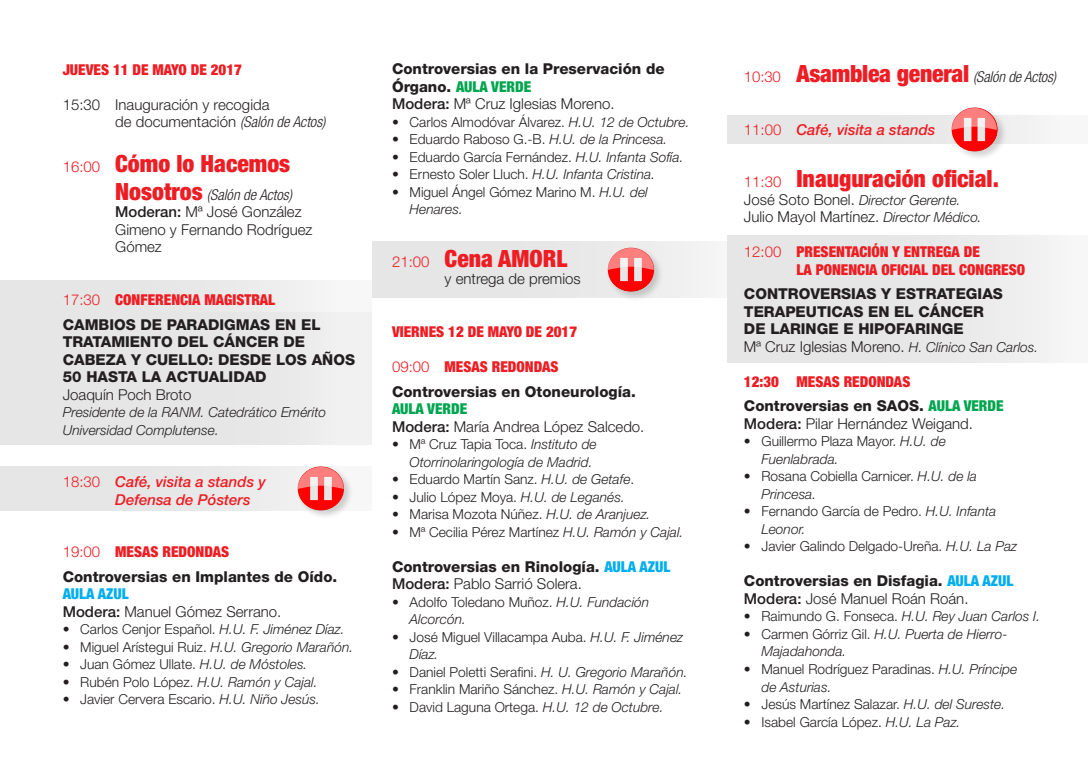
<style>
.page{position:relative;width:1088px;height:780px;background:#fff}
.page>*{position:absolute;margin:0;border:0;box-sizing:border-box;transform-origin:0 0}
.t1{font:900 condensed 23.75px "Helvetica Neue";color:#ee1d23}
.t2{font:300 15px/17.5px "Helvetica Neue";color:#231f20}
.t3{font:800 15px/17.5px "Helvetica Neue";color:#231f20}
.t4{font:900 condensed 15px/17.5px "Helvetica Neue";color:#ee1d23}
.t5{font:italic 500 15px/17.5px "Helvetica Neue";color:#ee1d23}
.t6{font:italic 300 condensed 15px "Helvetica Neue";color:#231f20}
.t7{font:300 13.75px/17.5px "Helvetica Neue";color:#231f20}
.t8{font:italic 300 13.75px/17.5px "Helvetica Neue";color:#231f20}
.s1{font-style:italic;font-stretch:condensed}
.s2{font-weight:300;font-stretch:normal;font-size:15px}
.s3{font-weight:900;font-style:normal;font-size:23.75px;color:#ee1d23}
.s4{font-weight:500}
.s5{font-weight:300;font-stretch:normal}
.s6{font-weight:300;font-style:normal}
.s7{font-weight:900;font-stretch:condensed;color:#00aeef}
.s8{font-style:italic}
.s9{font-weight:900;font-stretch:condensed;color:#00a54f}
.s10{font-style:normal}
.s11{font-weight:300;font-style:italic;font-size:15px;color:#231f20}
.s12{font-style:normal;font-size:15px}
.s13{font-style:italic;font-size:13.75px}
</style>
<div class="page">
<div style="left:0;top:280px;width:372px;height:165px;background:#e6e6e6"></div>
<div style="left:727px;top:234px;width:361px;height:128px;background:#e6e6e6"></div>
<div style="left:0;top:466px;width:372px;height:44px;background:#e6e6e6"></div>
<svg style="left:727px;top:115px;width:319px;height:29px;background:#e8e8e8"></svg>
<div style="left:372px;top:242px;width:355px;height:56px;background:#e6e6e6"></div>
<div style="left:606px;top:246px;width:58px;height:55px;background:#231f20;opacity:.2"></div>
<img style="left:608px;top:248px;width:46px;height:44px">
<div style="left:950px;top:106px;width:57px;height:55px;background:#231f20;opacity:.2"></div>
<img style="left:951px;top:107px;width:47px;height:44px">
<div style="left:296px;top:465px;width:57px;height:55px;background:#231f20;opacity:.2"></div>
<img style="left:298px;top:466px;width:46px;height:44px">
<p class="t4" style="left:63px;top:61px;width:181px">JUEVES 11 DE MAYO DE 2017</p>
<p class="t2" style="left:115px;top:95px;width:212px;text-indent:-53px">15:30 Inauguración y recogida<br>de documentación <span class="s1">(Salón de Actos)</span></p>
<p class="t1" style="left:63px;top:149px;width:229px"><span class="s2">16:00</span> Cómo lo Hacemos</p>
<p class="t6" style="left:115px;top:186px;width:178px"><span class="s3">Nosotros</span> (Salón de Actos)</p>
<p class="t2" style="left:115px;top:203px;width:199px"><span class="s4">Moderan:</span> Mª José González<br>Gimeno y Fernando Rodríguez<br>Gómez</p>
<p class="t4" style="left:63px;top:291px;width:214px"><span class="s5">17:30</span> CONFERENCIA MAGISTRAL</p>
<p class="t3" style="left:63px;top:315px;width:294px">CAMBIOS DE PARADIGMAS EN EL<br>TRATAMIENTO DEL CÁNCER DE<br>CABEZA Y CUELLO: DESDE LOS AÑOS<br>50 HASTA LA ACTUALIDAD</p>
<p class="t2" style="left:63px;top:385px;width:130px">Joaquín Poch Broto</p>
<p class="t8" style="left:63px;top:403px;width:265px">Presidente de la RANM. Catedrático Emérito<br>Universidad Complutense.</p>
<p class="t5" style="left:115px;top:473px;width:152px;text-indent:-53px"><span class="s6">18:30</span> Café, visita a stands y<br>Defensa de Pósters</p>
<p class="t4" style="left:63px;top:543px;width:168px"><span class="s5">19:00</span> MESAS REDONDAS</p>
<p class="t3" style="left:63px;top:567px;width:276px">Controversias en Implantes de Oído.<br><span class="s7">AULA AZUL</span></p>
<p class="t2" style="left:63px;top:602px;width:220px"><span class="s4">Modera:</span> Manuel Gómez Serrano.</p>
<p class="t7" style="left:63px;top:620px;width:283px">• Carlos Cenjor Español. <span class="s8">H.U. F. Jiménez Díaz.</span></p>
<p class="t7" style="left:63px;top:638px;width:292px">• Miguel Arístegui Ruiz. <span class="s8">H.U. Gregorio Marañón.</span></p>
<p class="t7" style="left:63px;top:655px;width:246px">• Juan Gómez Ullate. <span class="s8">H.U. de Móstoles.</span></p>
<p class="t7" style="left:63px;top:673px;width:256px">• Rubén Polo López. <span class="s8">H.U. Ramón y Cajal.</span></p>
<p class="t7" style="left:63px;top:690px;width:259px">• Javier Cervera Escario. <span class="s8">H.U. Niño Jesús.</span></p>
<p class="t3" style="left:392px;top:60px;width:274px">Controversias en la Preservación de<br>Órgano. <span class="s9">AULA VERDE</span></p>
<p class="t2" style="left:392px;top:95px;width:224px"><span class="s4">Modera:</span> Mª Cruz Iglesias Moreno.</p>
<p class="t7" style="left:392px;top:113px;width:299px">• Carlos Almodóvar Álvarez. <span class="s8">H.U. 12 de Octubre.</span></p>
<p class="t7" style="left:392px;top:130px;width:277px">• Eduardo Raboso G.-B. <span class="s8">H.U. de la Princesa.</span></p>
<p class="t7" style="left:392px;top:148px;width:293px">• Eduardo García Fernández. <span class="s8">H.U. Infanta Sofía.</span></p>
<p class="t8" style="left:392px;top:165px;width:265px"><span class="s10">• Ernesto Soler Lluch.</span> H.U. Infanta Cristina.</p>
<p class="t7" style="left:410px;top:183px;width:240px;text-indent:-18px">• Miguel Ángel Gómez Marino M. <span class="s8">H.U. del<br>Henares.</span></p>
<p class="t1" style="left:392px;top:244px;width:177px"><span class="s2">21:00</span> Cena AMORL</p>
<p class="t2" style="left:445px;top:270px;width:138px">y entrega de premios</p>
<p class="t4" style="left:392px;top:322px;width:187px">VIERNES 12 DE MAYO DE 2017</p>
<p class="t4" style="left:392px;top:357px;width:168px"><span class="s5">09:00</span> MESAS REDONDAS</p>
<p class="t3" style="left:392px;top:382px;width:245px">Controversias en Otoneurología.<br><span class="s9">AULA VERDE</span></p>
<p class="t2" style="left:392px;top:417px;width:254px"><span class="s4">Modera:</span> María Andrea López Salcedo.</p>
<p class="t8" style="left:410px;top:435px;width:189px;text-indent:-18px"><span class="s10">• Mª Cruz Tapia Toca.</span> Instituto de<br>Otorrinolaringología de Madrid.</p>
<p class="t7" style="left:392px;top:470px;width:244px">• Eduardo Martín Sanz. <span class="s8">H.U. de Getafe</span>.</p>
<p class="t7" style="left:392px;top:487px;width:234px">• Julio López Moya. <span class="s8">H.U. de Leganés.</span></p>
<p class="t7" style="left:392px;top:505px;width:260px">• Marisa Mozota Núñez. <span class="s8">H.U. de Aranjuez.</span></p>
<p class="t7" style="left:392px;top:522px;width:293px">• Mª Cecilia Pérez Martínez <span class="s8">H.U. Ramón y Cajal.</span></p>
<p class="t3" style="left:392px;top:557px;width:280px">Controversias en Rinología. <span class="s7">AULA AZUL</span></p>
<p class="t2" style="left:392px;top:574px;width:191px"><span class="s4">Modera:</span> Pablo Sarrió Solera.</p>
<p class="t8" style="left:410px;top:592px;width:241px;text-indent:-18px"><span class="s10">• Adolfo Toledano Muñoz.</span> H.U. Fundación<br>Alcorcón.</p>
<p class="t7" style="left:410px;top:627px;width:275px;text-indent:-18px">• José Miguel Villacampa Auba. <span class="s8">H.U. F. Jiménez<br>Díaz.</span></p>
<p class="t7" style="left:392px;top:662px;width:297px">• Daniel Poletti Serafini. <span class="s8">H. U. Gregorio Marañón.</span></p>
<p class="t7" style="left:392px;top:680px;width:292px">• Franklin Mariño Sánchez. <span class="s8">H.U. Ramón y Cajal.</span></p>
<p class="t7" style="left:392px;top:697px;width:273px">• David Laguna Ortega. <span class="s8">H.U. 12 de Octubre.</span></p>
<p class="t1" style="left:744px;top:59px;width:314px"><span class="s2">10:30</span> Asamblea general <span class="s11">(Salón de Actos)</span></p>
<p class="t5" style="left:744px;top:120px;width:193px"><span class="s6">11:00</span> Café, visita a stands</p>
<p class="t1" style="left:744px;top:164px;width:256px"><span class="s2">11:30</span> Inauguración oficial.</p>
<p class="t8" style="left:744px;top:191px;width:218px"><span class="s12">José Soto Bonel.</span> Director Gerente.</p>
<p class="t2" style="left:744px;top:208px;width:239px">Julio Mayol Martínez. <span class="s13">Director Médico.</span></p>
<p class="t4" style="left:796px;top:243px;width:230px;text-indent:-52px"><span class="s5">12:00</span> PRESENTACIÓN Y ENTREGA DE<br>LA PONENCIA OFICIAL DEL CONGRESO</p>
<p class="t3" style="left:744px;top:285px;width:260px">CONTROVERSIAS Y ESTRATEGIAS<br>TERAPEUTICAS EN EL CÁNCER<br>DE LARINGE E HIPOFARINGE</p>
<p class="t2" style="left:744px;top:337px;width:296px">Mª Cruz Iglesias Moreno. <span class="s13">H. Clínico San Carlos.</span></p>
<p class="t4" style="left:744px;top:372px;width:168px">12:30 MESAS REDONDAS</p>
<p class="t3" style="left:744px;top:397px;width:261px">Controversias en SAOS. <span class="s9">AULA VERDE</span></p>
<p class="t2" style="left:744px;top:414px;width:230px"><span class="s4">Modera:</span> Pilar Hernández Weigand.</p>
<p class="t7" style="left:761px;top:432px;width:186px;text-indent:-18px">• Guillermo Plaza Mayor. <span class="s8">H.U. de<br>Fuenlabrada.</span></p>
<p class="t7" style="left:761px;top:467px;width:217px;text-indent:-18px">• Rosana Cobiella Carnicer. <span class="s8">H.U. de la<br>Princesa.</span></p>
<p class="t7" style="left:761px;top:502px;width:236px;text-indent:-18px">• Fernando García de Pedro. <span class="s8">H.U. Infanta<br>Leonor.</span></p>
<p class="t7" style="left:744px;top:537px;width:275px">• Javier Galindo Delgado-Ureña. <span class="s8">H.U. La Paz</span></p>
<p class="t3" style="left:744px;top:572px;width:271px">Controversias en Disfagia. <span class="s7">AULA AZUL</span></p>
<p class="t2" style="left:744px;top:589px;width:226px"><span class="s4">Modera:</span> José Manuel Roán Roán.</p>
<p class="t7" style="left:744px;top:607px;width:298px">• Raimundo G. Fonseca. <span class="s8">H.U. Rey Juan Carlos I.</span></p>
<p class="t8" style="left:761px;top:625px;width:248px;text-indent:-18px"><span class="s10">• Carmen Górriz Gil.</span> H.U. Puerta de Hierro-<br>Majadahonda.</p>
<p class="t7" style="left:761px;top:660px;width:257px;text-indent:-18px">• Manuel Rodríguez Paradinas. <span class="s8">H.U. Príncipe de Asturias.</span></p>
<p class="t7" style="left:744px;top:695px;width:263px">• Jesús Martínez Salazar. <span class="s8">H.U. del Sureste.</span></p>
<p class="t7" style="left:744px;top:712px;width:218px">• Isabel García López. <span class="s8">H.U. La Paz.</span></p>
</div>
